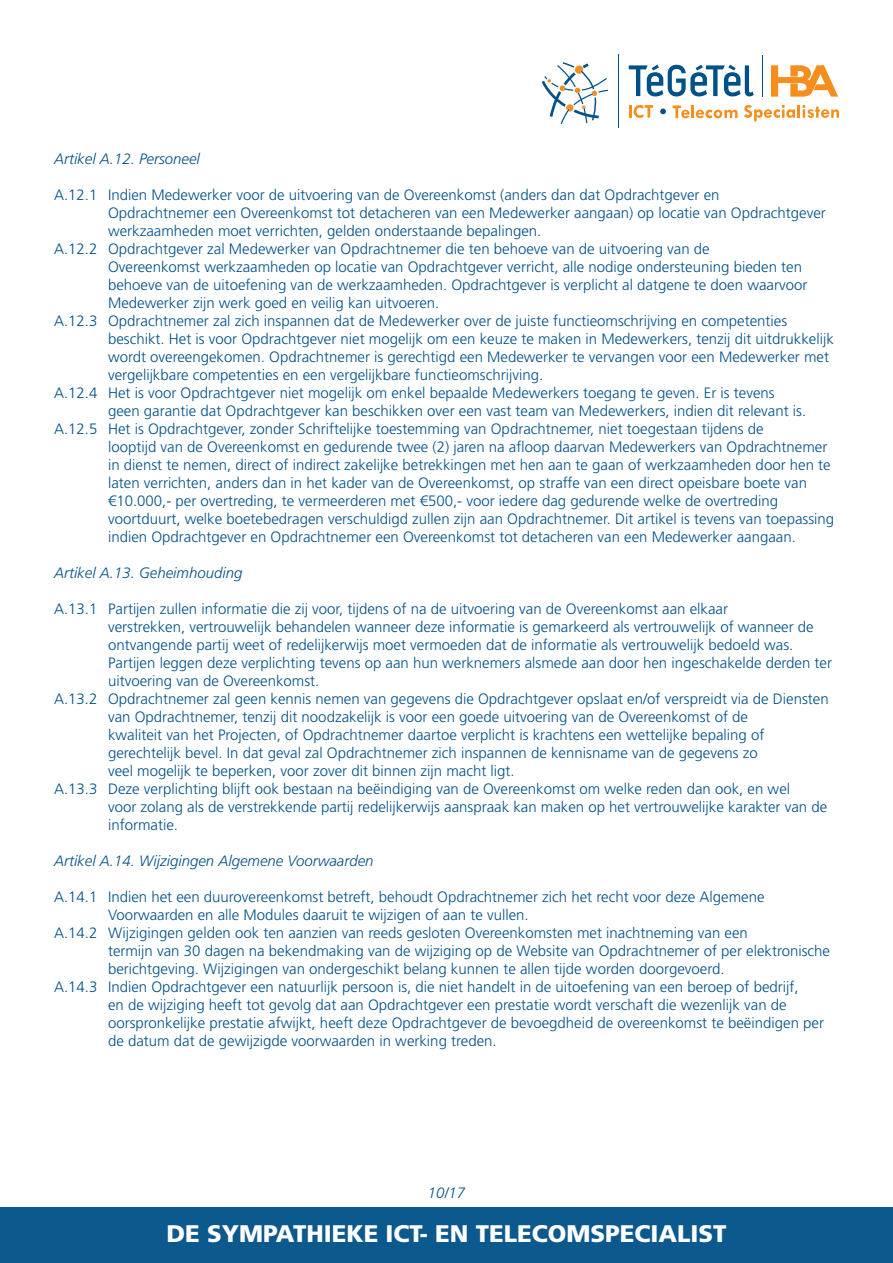
<style>
.page{position:relative;width:893px;height:1263px;background:#fff}
.page>*{position:absolute;margin:0;border:0;box-sizing:border-box;transform-origin:0 0}
.t1{font:900 24px "Frutiger LT Std";color:#fff}
.t2{font:300 15px "Frutiger LT Std";color:#005187}
.t3{font:italic 300 15px "Frutiger LT Std";color:#005187}
</style>
<div class="page">
<div style="left:0;top:1208px;width:893px;height:55px;background:#0c598d"></div>
<svg style="left:629px;top:65px;width:125px;height:31px"></svg>
<svg style="left:542px;top:62px;width:66px;height:62px"></svg>
<svg style="left:771px;top:65px;width:67px;height:32px"></svg>
<svg style="left:673px;top:105px;width:65px;height:13px"></svg>
<svg style="left:660px;top:109px;width:6px;height:5px"></svg>
<svg style="left:629px;top:105px;width:24px;height:13px"></svg>
<svg style="left:744px;top:105px;width:95px;height:16px"></svg>
<hr style="left:618px;top:54px;width:1px;height:73px;background:#005187">
<hr style="left:762px;top:55px;width:1px;height:41px;background:#005187">
<p class="t3" style="left:54px;top:151px;width:147px">Artikel A.12. Personeel</p>
<p class="t2" style="left:54px;top:187px;width:667px">A.12.1 Indien Medewerker voor de uitvoering van de Overeenkomst (anders dan dat Opdrachtgever en</p>
<p class="t2" style="left:108px;top:205px;width:719px">Opdrachtnemer een Overeenkomst tot detacheren van een Medewerker aangaan) op locatie van Opdrachtgever</p>
<p class="t2" style="left:108px;top:223px;width:435px">werkzaamheden moet verrichten, gelden onderstaande bepalingen.</p>
<p class="t2" style="left:54px;top:241px;width:657px">A.12.2 Opdrachtgever zal Medewerker van Opdrachtnemer die ten behoeve van de uitvoering van de</p>
<p class="t2" style="left:108px;top:259px;width:695px">Overeenkomst werkzaamheden op locatie van Opdrachtgever verricht, alle nodige ondersteuning bieden ten</p>
<p class="t2" style="left:108px;top:277px;width:701px">behoeve van de uitoefening van de werkzaamheden. Opdrachtgever is verplicht al datgene te doen waarvoor</p>
<p class="t2" style="left:108px;top:295px;width:333px">Medewerker zijn werk goed en veilig kan uitvoeren.</p>
<p class="t2" style="left:54px;top:313px;width:735px">A.12.3 Opdrachtnemer zal zich inspannen dat de Medewerker over de juiste functieomschrijving en competenties</p>
<p class="t2" style="left:108px;top:331px;width:727px">beschikt. Het is voor Opdrachtgever niet mogelijk om een keuze te maken in Medewerkers, tenzij dit uitdrukkelijk</p>
<p class="t2" style="left:108px;top:349px;width:722px">wordt overeengekomen. Opdrachtnemer is gerechtigd een Medewerker te vervangen voor een Medewerker met</p>
<p class="t2" style="left:108px;top:367px;width:437px">vergelijkbare competenties en een vergelijkbare functieomschrijving.</p>
<p class="t2" style="left:54px;top:385px;width:722px">A.12.4 Het is voor Opdrachtgever niet mogelijk om enkel bepaalde Medewerkers toegang te geven. Er is tevens</p>
<p class="t2" style="left:108px;top:403px;width:700px">geen garantie dat Opdrachtgever kan beschikken over een vast team van Medewerkers, indien dit relevant is.</p>
<p class="t2" style="left:54px;top:421px;width:711px">A.12.5 Het is Opdrachtgever, zonder Schriftelijke toestemming van Opdrachtnemer, niet toegestaan tijdens de</p>
<p class="t2" style="left:108px;top:439px;width:721px">looptijd van de Overeenkomst en gedurende twee (2) jaren na afloop daarvan Medewerkers van Opdrachtnemer</p>
<p class="t2" style="left:108px;top:457px;width:724px">in dienst te nemen, direct of indirect zakelijke betrekkingen met hen aan te gaan of werkzaamheden door hen te</p>
<p class="t2" style="left:108px;top:475px;width:700px">laten verrichten, anders dan in het kader van de Overeenkomst, op straffe van een direct opeisbare boete van</p>
<p class="t2" style="left:108px;top:493px;width:672px">€10.000,- per overtreding, te vermeerderen met €500,- voor iedere dag gedurende welke de overtreding</p>
<p class="t2" style="left:108px;top:511px;width:728px">voortduurt, welke boetebedragen verschuldigd zullen zijn aan Opdrachtnemer. Dit artikel is tevens van toepassing</p>
<p class="t2" style="left:108px;top:529px;width:689px">indien Opdrachtgever en Opdrachtnemer een Overeenkomst tot detacheren van een Medewerker aangaan.</p>
<p class="t3" style="left:54px;top:565px;width:190px">Artikel A.13. Geheimhouding</p>
<p class="t2" style="left:54px;top:601px;width:676px">A.13.1 Partijen zullen informatie die zij voor, tijdens of na de uitvoering van de Overeenkomst aan elkaar</p>
<p class="t2" style="left:108px;top:619px;width:707px">verstrekken, vertrouwelijk behandelen wanneer deze informatie is gemarkeerd als vertrouwelijk of wanneer de</p>
<p class="t2" style="left:108px;top:637px;width:687px">ontvangende partij weet of redelijkerwijs moet vermoeden dat de informatie als vertrouwelijk bedoeld was.</p>
<p class="t2" style="left:108px;top:655px;width:726px">Partijen leggen deze verplichting tevens op aan hun werknemers alsmede aan door hen ingeschakelde derden ter</p>
<p class="t2" style="left:108px;top:673px;width:213px">uitvoering van de Overeenkomst.</p>
<p class="t2" style="left:54px;top:691px;width:776px">A.13.2 Opdrachtnemer zal geen kennis nemen van gegevens die Opdrachtgever opslaat en/of verspreidt via de Diensten</p>
<p class="t2" style="left:108px;top:709px;width:642px">van Opdrachtnemer, tenzij dit noodzakelijk is voor een goede uitvoering van de Overeenkomst of de</p>
<p class="t2" style="left:108px;top:727px;width:658px">kwaliteit van het Projecten, of Opdrachtnemer daartoe verplicht is krachtens een wettelijke bepaling of</p>
<p class="t2" style="left:108px;top:745px;width:651px">gerechtelijk bevel. In dat geval zal Opdrachtnemer zich inspannen de kennisname van de gegevens zo</p>
<p class="t2" style="left:108px;top:763px;width:408px">veel mogelijk te beperken, voor zover dit binnen zijn macht ligt.</p>
<p class="t2" style="left:54px;top:781px;width:738px">A.13.3 Deze verplichting blijft ook bestaan na beëindiging van de Overeenkomst om welke reden dan ook, en wel</p>
<p class="t2" style="left:108px;top:799px;width:721px">voor zolang als de verstrekkende partij redelijkerwijs aanspraak kan maken op het vertrouwelijke karakter van de</p>
<p class="t2" style="left:108px;top:817px;width:71px">informatie.</p>
<p class="t3" style="left:54px;top:853px;width:321px">Artikel A.14. Wijzigingen Algemene Voorwaarden</p>
<p class="t2" style="left:54px;top:889px;width:712px">A.14.1 Indien het een duurovereenkomst betreft, behoudt Opdrachtnemer zich het recht voor deze Algemene</p>
<p class="t2" style="left:108px;top:907px;width:422px">Voorwaarden en alle Modules daaruit te wijzigen of aan te vullen.</p>
<p class="t2" style="left:54px;top:925px;width:695px">A.14.2 Wijzigingen gelden ook ten aanzien van reeds gesloten Overeenkomsten met inachtneming van een</p>
<p class="t2" style="left:108px;top:943px;width:724px">termijn van 30 dagen na bekendmaking van de wijziging op de Website van Opdrachtnemer of per elektronische</p>
<p class="t2" style="left:108px;top:961px;width:618px">berichtgeving. Wijzigingen van ondergeschikt belang kunnen te allen tijde worden doorgevoerd.</p>
<p class="t2" style="left:54px;top:979px;width:746px">A.14.3 Indien Opdrachtgever een natuurlijk persoon is, die niet handelt in de uitoefening van een beroep of bedrijf,</p>
<p class="t2" style="left:108px;top:997px;width:680px">en de wijziging heeft tot gevolg dat aan Opdrachtgever een prestatie wordt verschaft die wezenlijk van de</p>
<p class="t2" style="left:108px;top:1015px;width:717px">oorspronkelijke prestatie afwijkt, heeft deze Opdrachtgever de bevoegdheid de overeenkomst te beëindigen per</p>
<p class="t2" style="left:108px;top:1033px;width:390px">de datum dat de gewijzigde voorwaarden in werking treden.</p>
<p class="t3" style="left:428px;top:1184px;width:39px">10/17</p>
<h1 class="t1" style="left:167px;top:1219px;width:561px">DE SYMPATHIEKE ICT- EN TELECOMSPECIALIST</h1>
</div>
